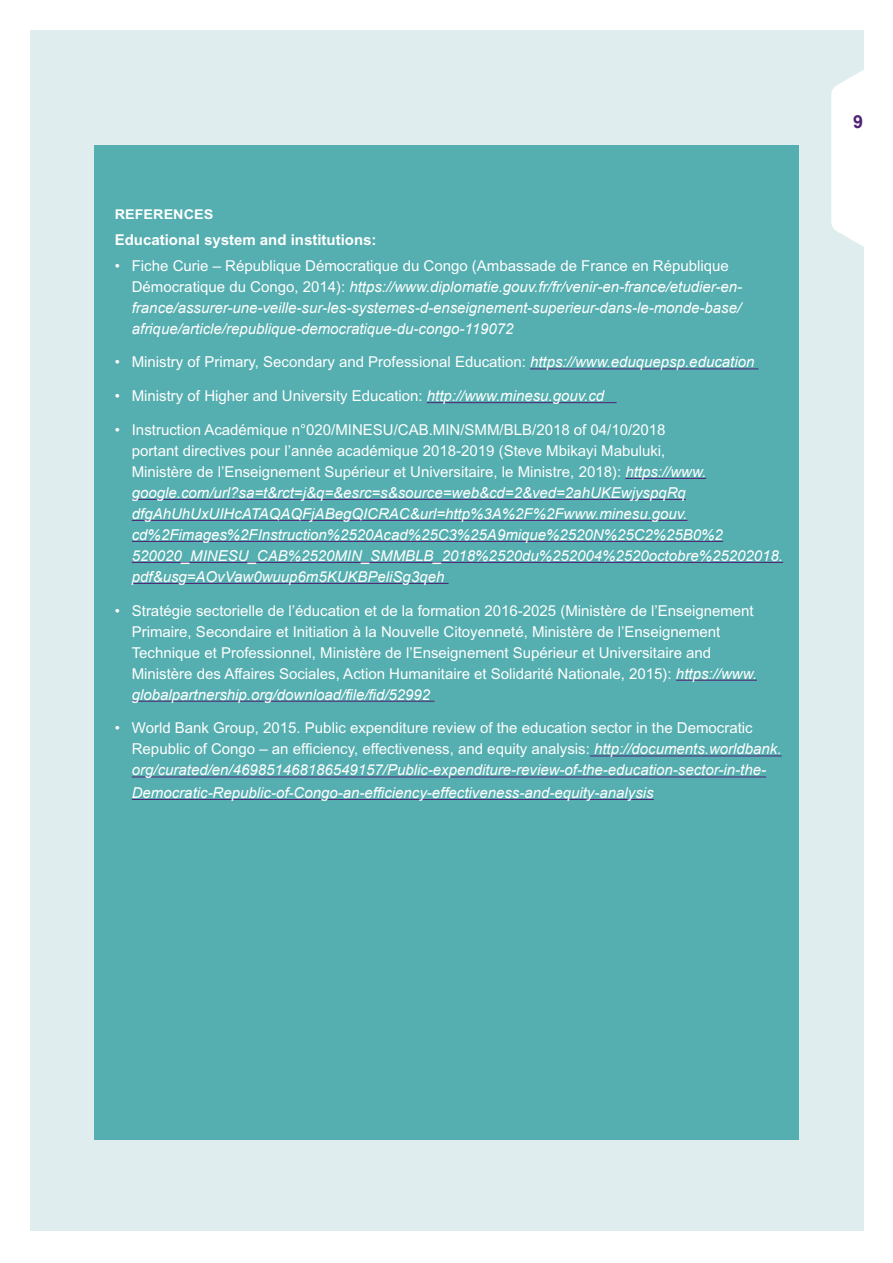
<style>
.page{position:relative;width:893px;height:1263px;background:#fff}
.page>*{position:absolute;margin:0;border:0;box-sizing:border-box;transform-origin:0 0}
.t1{font:700 18px "Arial";color:#512375}
.t2{font:italic 15px/21px "Arial";color:#fff}
.t3{font:15px/21px "Arial MT Std";color:#fff}
.Bullit_points{font:700 15px "Arial MT Std";color:#fff}
.Tittel-2{font:700 13.5px "Arial MT Std";letter-spacing:.005em;color:#fff;scale:1.06 1}
.s1{font-family:"Arial MT Std";font-style:normal}
.s2{font-family:"Arial";font-style:italic}
</style>
<div class="page">
<div style="left:30px;top:30px;width:833px;height:1201px;background:#dfedee"></div>
<svg style="left:831px;top:30px;width:33px;height:267px"></svg>
<div style="left:94px;top:145px;width:705px;height:994px;background:#55aeaf"></div>
<hr style="left:530px;top:369px;width:228px;height:1px;background:#512375">
<hr style="left:427px;top:402px;width:190px;height:1px;background:#512375">
<hr style="left:625px;top:478px;width:81px;height:1px;background:#512375">
<hr style="left:132px;top:499px;width:554px;height:1px;background:#512375">
<hr style="left:132px;top:520px;width:555px;height:1px;background:#512375">
<hr style="left:132px;top:541px;width:591px;height:1px;background:#512375">
<hr style="left:132px;top:562px;width:651px;height:1px;background:#512375">
<hr style="left:132px;top:583px;width:317px;height:1px;background:#512375">
<hr style="left:676px;top:680px;width:81px;height:1px;background:#512375">
<hr style="left:132px;top:701px;width:303px;height:1px;background:#512375">
<hr style="left:590px;top:756px;width:192px;height:1px;background:#512375">
<hr style="left:132px;top:777px;width:634px;height:1px;background:#512375">
<hr style="left:132px;top:799px;width:522px;height:1px;background:#512375">
<p class="Tittel-2" style="left:115px;top:207px;width:94px">REFERENCES</p>
<p class="Bullit_points" style="left:115px;top:231px;width:263px">Educational system and institutions:</p>
<p class="t2" style="left:132px;top:255px;width:612px;text-indent:-17px"><span class="s1">• Fiche Curie – République Démocratique du Congo (Ambassade de France en République Démocratique du Congo, 2014):</span> https://www.diplomatie.gouv.fr/fr/venir-en-france/etudier-en&shy;france/assurer-une-veille-sur-les-systemes-d-enseignement-superieur-dans-le-monde-base/ afrique/article/republique-democratique-du-congo-119072</p>
<p class="t3" style="left:115px;top:352px;width:641px">• Ministry of Primary, Secondary and Professional Education: <span class="s2">https://www.eduquepsp.education</span></p>
<p class="t3" style="left:115px;top:385px;width:491px">• Ministry of Higher and University Education: <span class="s2">http://www.minesu.gouv.cd</span></p>
<p class="t2" style="left:132px;top:419px;width:653px;text-indent:-17px"><span class="s1">• Instruction Académique n°020/MINESU/CAB.MIN/SMM/BLB/2018 of 04/10/2018<br>portant directives pour l’année académique 2018-2019 (Steve Mbikayi Mabuluki,<br>Ministère de l’Enseignement Supérieur et Universitaire, le Ministre, 2018):</span> https://www. google.com/url?sa=t&amp;rct=j&amp;q=&amp;esrc=s&amp;source=web&amp;cd=2&amp;ved=2ahUKEwjyspqRq dfgAhUhUxUIHcATAQAQFjABegQICRAC&amp;url=http%3A%2F%2Fwww.minesu.gouv. cd%2Fimages%2FInstruction%2520Acad%25C3%25A9mique%2520N%25C2%25B0%2<br>520020_MINESU_CAB%2520MIN_SMMBLB_2018%2520du%252004%2520octobre%25202018. pdf&amp;usg=AOvVaw0wuup6m5KUKBPeliSg3qeh</p>
<p class="t3" style="left:132px;top:600px;width:626px;text-indent:-17px">• Stratégie sectorielle de l’éducation et de la formation 2016-2025 (Ministère de l’Enseignement Primaire, Secondaire et Initiation à la Nouvelle Citoyenneté, Ministère de l’Enseignement Technique et Professionnel, Ministère de l’Enseignement Supérieur et Universitaire and Ministère des Affaires Sociales, Action Humanitaire et Solidarité Nationale, 2015): <span class="s2">https://www. globalpartnership.org/download/file/fid/52992</span></p>
<p class="t3" style="left:132px;top:718px;width:651px;text-indent:-17px">• World Bank Group, 2015. Public expenditure review of the education sector in the Democratic<br>Republic of Congo – an efficiency, effectiveness, and equity analysis: <span class="s2">http://documents.worldbank. org/curated/en/469851468186549157/Public-expenditure-review-of-the-education-sector-in-the-</span></p>
<p class="t2" style="left:132px;top:782px;width:523px">Democratic-Republic-of-Congo-an-efficiency-effectiveness-and-equity-analysis</p>
<p class="t1" style="left:853px;top:110px;width:12px">9</p>
</div>
